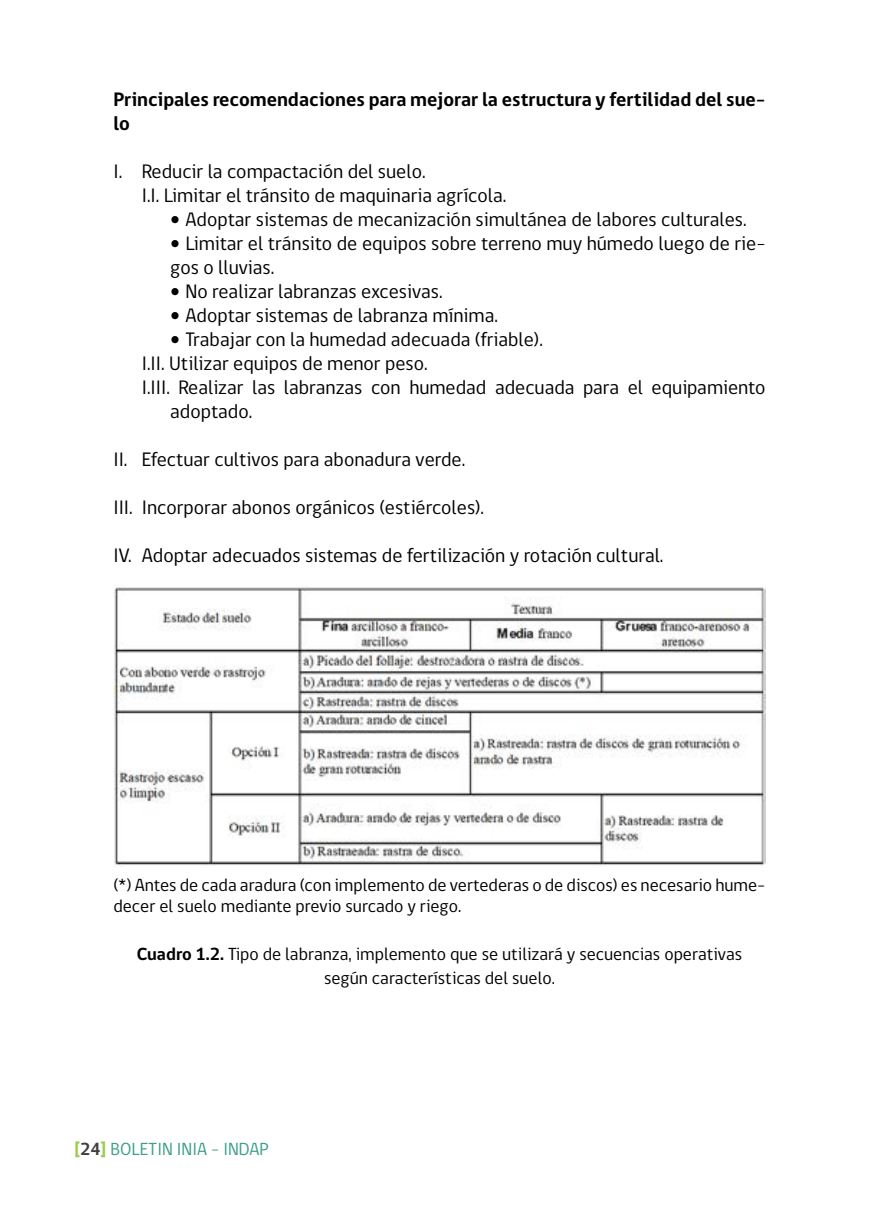
<style>
.page{position:relative;width:879px;height:1219px;background:#fff}
.page>*{position:absolute;margin:0;border:0;box-sizing:border-box;transform-origin:0 0}
.t1{font:20px/24px "gob CL";color:#000}
.t2{font:700 20px/24px "gob CL";color:#000}
.t3{font:18px/21.6px "gob CL";color:#000}
.t4{font:18px "gob CL";color:#3d9e8a}
.s1{font-family:"Calibri";font-weight:700}
.s2{font-weight:700}
.s3{font-weight:700;color:#99cb52}
.s4{font-weight:700;color:#414042}
</style>
<div class="page">
<img style="left:113px;top:587px;width:653px;height:280px">
<p class="t2" style="left:113px;top:88px;width:653px">Principales recomendaciones para mejorar la estructura y fertilidad del sue&shy;lo</p>
<p class="t1" style="left:142px;top:160px;width:366px;text-indent:-28px">I. Reducir la compactación del suelo.<br>I.I. Limitar el tránsito de maquinaria agrícola.</p>
<p class="t1" style="left:170px;top:208px;width:578px"><span class="s1">•</span> Adoptar sistemas de mecanización simultánea de labores culturales.</p>
<p class="t1" style="left:170px;top:232px;width:597px"><span class="s1">•</span> Limitar el tránsito de equipos sobre terreno muy húmedo luego de rie&shy;gos o lluvias.</p>
<p class="t1" style="left:170px;top:280px;width:274px"><span class="s1">•</span> No realizar labranzas excesivas.</p>
<p class="t1" style="left:170px;top:304px;width:329px"><span class="s1">•</span> Adoptar sistemas de labranza mínima.</p>
<p class="t1" style="left:170px;top:328px;width:374px"><span class="s1">•</span> Trabajar con la humedad adecuada (friable).</p>
<p class="t1" style="left:142px;top:352px;width:287px">I.II. Utilizar equipos de menor peso.</p>
<p class="t1" style="left:142px;top:376px;width:625px">I.III. Realizar las labranzas con humedad adecuada para el equipamiento</p>
<p class="t1" style="left:170px;top:400px;width:84px">adoptado.</p>
<p class="t1" style="left:113px;top:448px;width:353px">II. Efectuar cultivos para abonadura verde.</p>
<p class="t1" style="left:113px;top:496px;width:372px">III. Incorporar abonos orgánicos (estiércoles).</p>
<p class="t1" style="left:113px;top:544px;width:551px">IV. Adoptar adecuados sistemas de fertilización y rotación cultural.</p>
<p class="t3" style="left:113px;top:874px;width:653px">(*) Antes de cada aradura (con implemento de vertederas o de discos) es necesario hume&shy;decer el suelo mediante previo surcado y riego.</p>
<p class="t3" style="left:137px;top:943px;width:607px;line-height:24px;text-align:center"><span class="s2">Cuadro 1.2.</span> Tipo de labranza, implemento que se utilizará y secuencias operativas según características del suelo.</p>
<p class="t4" style="left:74px;top:1136px;width:196px"><span class="s3">[</span><span class="s4">24</span><span class="s3">]</span> BOLETIN INIA - INDAP</p>
</div>
